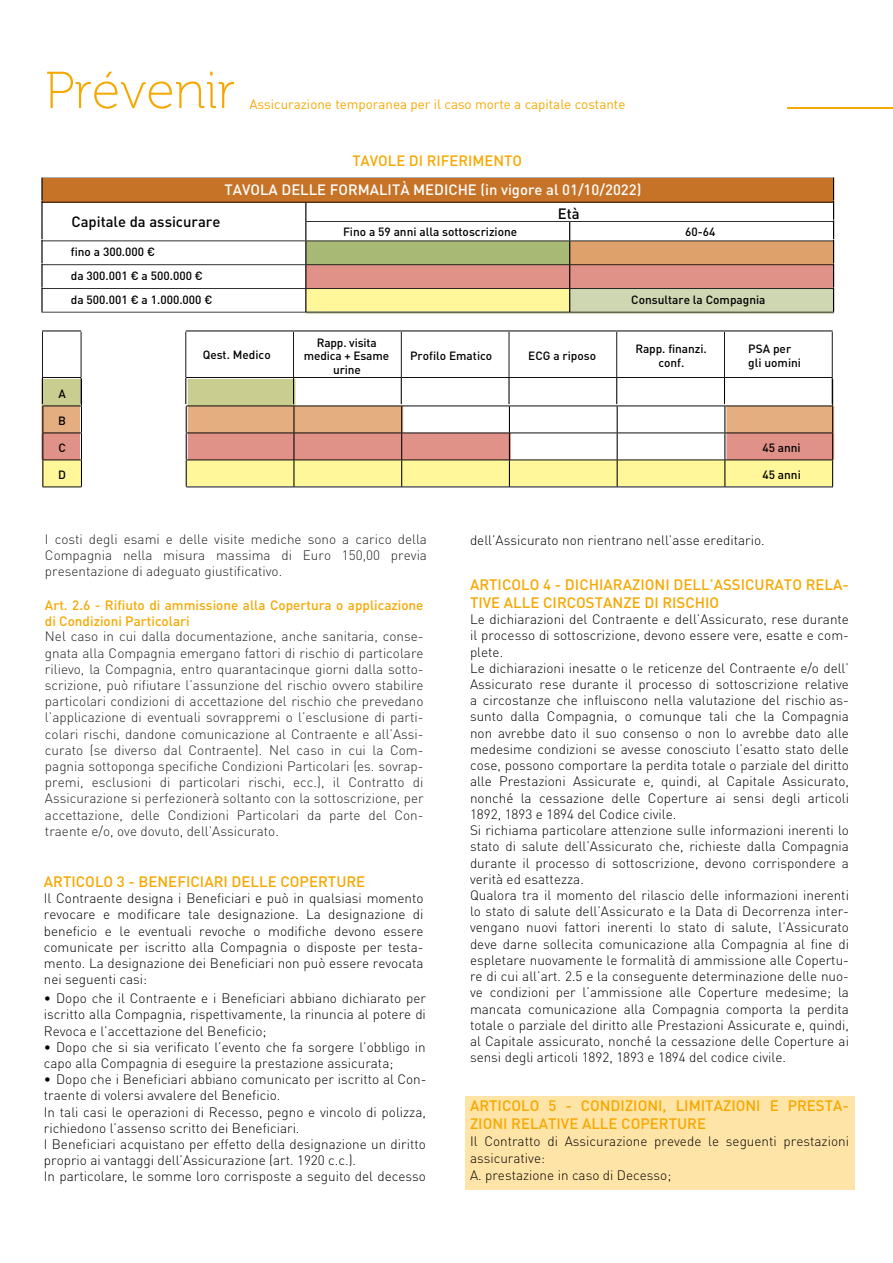
<style>
.page{position:relative;width:893px;height:1263px;background:#fff}
.page>*{position:absolute;margin:0;border:0;box-sizing:border-box;transform-origin:0 0}
.t1{font:51.9px "Museo 100";color:#f6a800}
.t2{font:500 15px/18px "DIN Pro";color:#f6a800}
.t3{font:500 14.85px "DIN Pro";color:#fff}
.t4{font:500 14.85px "DIN Pro";color:#000}
.t5{font:500 14.85px "DIN";color:#f6a800}
.t6{font:300 13.5px/16.2px "DIN Pro";color:#000}
.t7{font:300 13.5px/16.2px "DIN Pro";color:#231f20;text-align:justify}
.t8{font:500 13.5px/16.2px "DIN Pro";color:#f6a800}
.t9{font:13.35px "DIN";color:#f6a800}
.t10{font:500 11.85px/23.9px "DIN Pro";color:#000}
</style>
<div class="page">
<div style="left:466px;top:1096px;width:389px;height:93px;background:#ffe4a7"></div>
<hr style="left:790px;top:108px;width:82px;height:1px;background:#c67328">
<div style="left:42px;top:178px;width:791px;height:24px;background:#c67328"></div>
<hr style="left:41px;top:202px;width:265px;height:1px;background:#000">
<hr style="left:41px;top:240px;width:265px;height:1px;background:#000">
<hr style="left:41px;top:264px;width:265px;height:1px;background:#000">
<hr style="left:41px;top:288px;width:265px;height:1px;background:#000">
<hr style="left:41px;top:312px;width:265px;height:1px;background:#000">
<hr style="left:42px;top:177px;width:792px;height:1px;background:#000">
<svg style="left:42px;top:178px;width:1px;height:134px"></svg>
<svg style="left:305px;top:178px;width:529px;height:135px"></svg>
<hr style="left:42px;top:331px;width:39px;height:1px;background:#000">
<hr style="left:42px;top:332px;width:1px;height:45px;background:#000">
<hr style="left:81px;top:332px;width:1px;height:45px;background:#000">
<hr style="left:186px;top:331px;width:108px;height:1px;background:#000">
<hr style="left:185px;top:332px;width:1px;height:45px;background:#000">
<hr style="left:294px;top:331px;width:107px;height:1px;background:#000">
<hr style="left:293px;top:332px;width:1px;height:45px;background:#000">
<hr style="left:401px;top:331px;width:108px;height:1px;background:#000">
<hr style="left:401px;top:332px;width:1px;height:45px;background:#000">
<hr style="left:509px;top:331px;width:108px;height:1px;background:#000">
<hr style="left:509px;top:332px;width:1px;height:45px;background:#000">
<hr style="left:617px;top:331px;width:107px;height:1px;background:#000">
<hr style="left:616px;top:332px;width:1px;height:45px;background:#000">
<hr style="left:724px;top:331px;width:109px;height:1px;background:#000">
<hr style="left:724px;top:332px;width:1px;height:45px;background:#000">
<hr style="left:832px;top:332px;width:1px;height:45px;background:#000">
<hr style="left:42px;top:377px;width:39px;height:1px;background:#000">
<hr style="left:186px;top:377px;width:108px;height:1px;background:#000">
<hr style="left:294px;top:377px;width:107px;height:1px;background:#000">
<hr style="left:401px;top:377px;width:108px;height:1px;background:#000">
<hr style="left:509px;top:377px;width:108px;height:1px;background:#000">
<hr style="left:617px;top:377px;width:107px;height:1px;background:#000">
<hr style="left:724px;top:377px;width:109px;height:1px;background:#000">
<svg style="left:41px;top:378px;width:793px;height:109px"></svg>
<hr style="left:42px;top:487px;width:39px;height:1px;background:#000">
<hr style="left:186px;top:487px;width:108px;height:1px;background:#000">
<hr style="left:294px;top:487px;width:108px;height:1px;background:#000">
<hr style="left:402px;top:487px;width:107px;height:1px;background:#000">
<hr style="left:509px;top:487px;width:108px;height:1px;background:#000">
<hr style="left:617px;top:487px;width:108px;height:1px;background:#000">
<hr style="left:725px;top:487px;width:108px;height:1px;background:#000">
<img style="left:787px;top:107px;width:106px;height:1px">
<h1 class="t1" style="left:45px;top:63px;width:192px">Prévenir</h1>
<p class="t9" style="left:249px;top:96px;width:378px">Assicurazione temporanea per il caso morte a capitale costante</p>
<p class="t5" style="left:352px;top:151px;width:171px">TAVOLE DI RIFERIMENTO</p>
<p class="t3" style="left:225px;top:180px;width:418px">TAVOLA DELLE FORMALITÀ MEDICHE (in vigore al 01/10/2022)</p>
<p class="t4" style="left:71px;top:211px;width:151px">Capitale da assicurare</p>
<p class="t10" style="left:71px;top:240px;width:143px">fino a 300.000 €<br>da 300.001 € a 500.000 € da 500.001 € a 1.000.000 €</p>
<p class="t10" style="left:58px;top:381px;width:9px">A</p>
<p class="t10" style="left:58px;top:408px;width:9px">B</p>
<p class="t10" style="left:58px;top:435px;width:9px">C</p>
<p class="t10" style="left:58px;top:462px;width:9px">D</p>
<p class="t10" style="left:203px;top:342px;width:70px">Qest. Medico</p>
<p class="t4" style="left:558px;top:203px;width:23px">Età</p>
<p class="t10" style="left:343px;top:219px;width:176px">Fino a 59 anni alla sottoscrizione</p>
<p class="t10" style="left:685px;top:219px;width:32px">60-64</p>
<p class="t10" style="left:304px;top:336px;width:87px;line-height:13.4px;text-align:center">Rapp. visita medica + Esame urine</p>
<p class="t10" style="left:631px;top:287px;width:136px">Consultare la Compagnia</p>
<p class="t10" style="left:410px;top:343px;width:84px">Profilo Ematico</p>
<p class="t10" style="left:528px;top:343px;width:69px">ECG a riposo</p>
<p class="t10" style="left:635px;top:341px;width:73px;line-height:14.2px;text-align:center">Rapp. finanzi. conf.</p>
<p class="t10" style="left:748px;top:341px;width:54px;line-height:14.2px">PSA per gli uomini</p>
<p class="t10" style="left:762px;top:435px;width:40px">45 anni</p>
<p class="t10" style="left:762px;top:462px;width:40px">45 anni</p>
<p class="t7" style="left:45px;top:530px;width:384px">I costi degli esami e delle visite mediche sono a carico della Compagnia nella misura massima di Euro 150,00 previa presentazione di adeguato giustificativo.</p>
<p class="t8" style="left:45px;top:596px;width:380px">Art. 2.6 - Rifiuto di ammissione alla Copertura o applicazione di Condizioni Particolari</p>
<p class="t7" style="left:45px;top:627px;width:380px">Nel caso in cui dalla documentazione, anche sanitaria, conse&shy;gnata alla Compagnia emergano fattori di rischio di particolare rilievo, la Compagnia, entro quarantacinque giorni dalla sotto&shy;scrizione, può rifiutare l’assunzione del rischio ovvero stabilire particolari condizioni di accettazione del rischio che prevedano l’applicazione di eventuali sovrappremi o l’esclusione di parti&shy;colari rischi, dandone comunicazione al Contraente e all’Assi&shy;curato (se diverso dal Contraente). Nel caso in cui la Com&shy;pagnia sottoponga specifiche Condizioni Particolari (es. sovrap&shy;premi, esclusioni di particolari rischi, ecc.), il Contratto di Assicurazione si perfezionerà soltanto con la sottoscrizione, per accettazione, delle Condizioni Particolari da parte del Con&shy;traente e/o, ove dovuto, dell’Assicurato.</p>
<p class="t2" style="left:44px;top:872px;width:323px">ARTICOLO 3 - BENEFICIARI DELLE COPERTURE</p>
<p class="t6" style="left:44px;top:889px;width:381px;text-align:justify">Il Contraente designa i Beneficiari e può in qualsiasi momento revocare e modificare tale designazione. La designazione di beneficio e le eventuali revoche o modifiche devono essere comunicate per iscritto alla Compagnia o disposte per testa&shy;mento. La designazione dei Beneficiari non può essere revocata nei seguenti casi:</p>
<p class="t6" style="left:44px;top:989px;width:384px;text-align:justify">• Dopo che il Contraente e i Beneficiari abbiano dichiarato per iscritto alla Compagnia, rispettivamente, la rinuncia al potere di Revoca e l’accettazione del Beneficio;</p>
<p class="t6" style="left:44px;top:1038px;width:383px">• Dopo che si sia verificato l’evento che fa sorgere l’obbligo in capo alla Compagnia di eseguire la prestazione assicurata;</p>
<p class="t6" style="left:44px;top:1070px;width:384px">• Dopo che i Beneficiari abbiano comunicato per iscritto al Con&shy;traente di volersi avvalere del Beneficio.<br>In tali casi le operazioni di Recesso, pegno e vincolo di polizza, richiedono l’assenso scritto dei Beneficiari.<br>I Beneficiari acquistano per effetto della designazione un diritto proprio ai vantaggi dell’Assicurazione (art. 1920 c.c.).<br>In particolare, le somme loro corrisposte a seguito del decesso</p>
<p class="t6" style="left:470px;top:531px;width:296px">dell’Assicurato non rientrano nell’asse ereditario.</p>
<p class="t2" style="left:470px;top:575px;width:380px">ARTICOLO 4 - DICHIARAZIONI DELL’ASSICURATO RELA-<br>TIVE ALLE CIRCOSTANZE DI RISCHIO</p>
<p class="t6" style="left:470px;top:610px;width:380px">Le dichiarazioni del Contraente e dell’Assicurato, rese durante il processo di sottoscrizione, devono essere vere, esatte e com&shy;plete.<br>Le dichiarazioni inesatte o le reticenze del Contraente e/o dell’ Assicurato rese durante il processo di sottoscrizione relative a circostanze che influiscono nella valutazione del rischio as&shy;sunto dalla Compagnia, o comunque tali che la Compagnia non avrebbe dato il suo consenso o non lo avrebbe dato alle medesime condizioni se avesse conosciuto l’esatto stato delle cose, possono comportare la perdita totale o parziale del diritto alle Prestazioni Assicurate e, quindi, al Capitale Assicurato, nonché la cessazione delle Coperture ai sensi degli articoli 1892, 1893 e 1894 del Codice civile.<br>Si richiama particolare attenzione sulle informazioni inerenti lo stato di salute dell’Assicurato che, richieste dalla Compagnia durante il processo di sottoscrizione, devono corrispondere a verità ed esattezza.<br>Qualora tra il momento del rilascio delle informazioni inerenti lo stato di salute dell’Assicurato e la Data di Decorrenza inter&shy;vengano nuovi fattori inerenti lo stato di salute, l’Assicurato deve darne sollecita comunicazione alla Compagnia al fine di espletare nuovamente le formalità di ammissione alle Copertu&shy;re di cui all’art. 2.5 e la conseguente determinazione delle nuo&shy;ve condizioni per l’ammissione alle Coperture medesime; la mancata comunicazione alla Compagnia comporta la perdita totale o parziale del diritto alle Prestazioni Assicurate e, quindi, al Capitale assicurato, nonché la cessazione delle Coperture ai sensi degli articoli 1892, 1893 e 1894 del codice civile.</p>
<p class="t2" style="left:470px;top:1095px;width:380px;line-height:18.8px">ARTICOLO 5 - CONDIZIONI, LIMITAZIONI E PRESTA-<br>ZIONI RELATIVE ALLE COPERTURE</p>
<p class="t6" style="left:470px;top:1132px;width:380px;line-height:16.8px">Il Contratto di Assicurazione prevede le seguenti prestazioni assicurative:<br>A. prestazione in caso di Decesso;</p>
</div>
